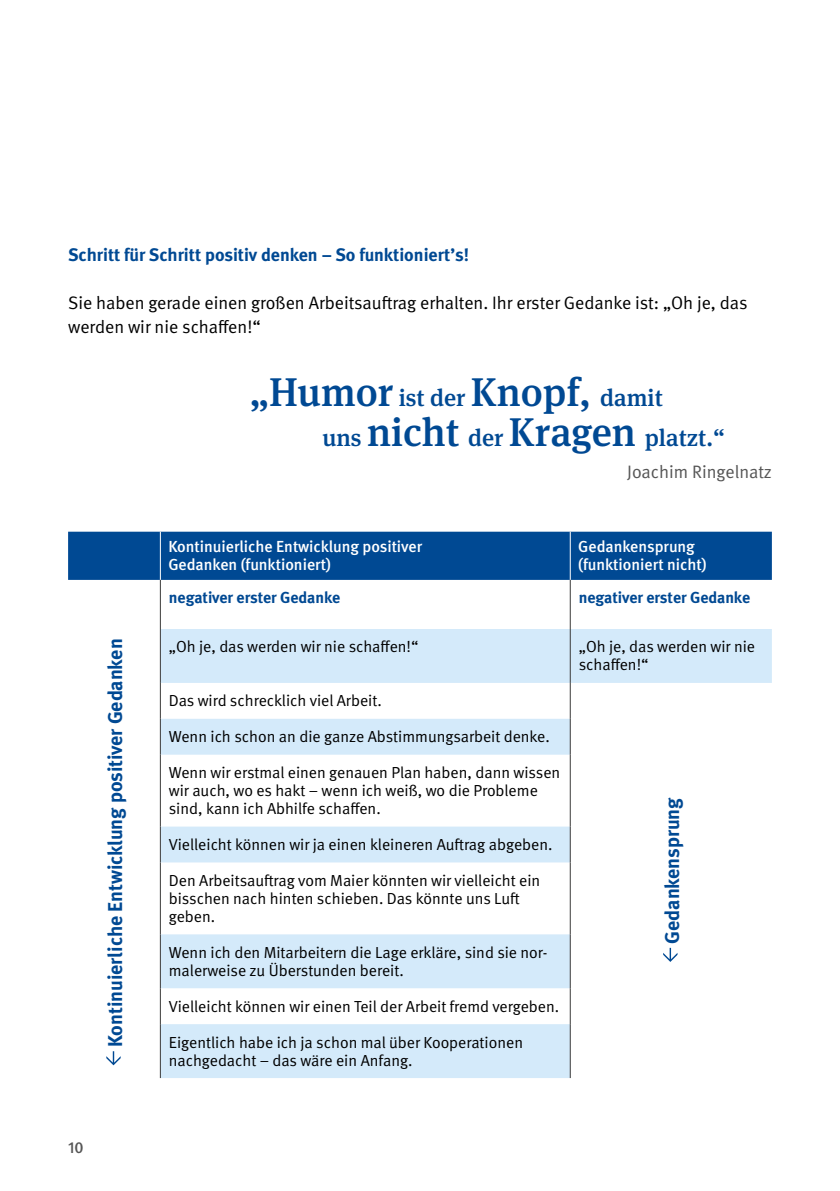
<style>
.page{position:relative;width:840px;height:1191px;background:#fff}
.page>*{position:absolute;margin:0;border:0;box-sizing:border-box;transform-origin:0 0}
.t1{font:500 40px "DGUV Meta Serif";color:#004993}
.t2{font:500 24px "DGUV Meta Serif";color:#004993}
.t3{font:700 20px "DGUV Meta";color:#004993}
.t4{font:18px/24.2px "DGUV Meta";color:#000}
.t5{font:700 18px "DGUV Meta";color:#004993}
.t6{font:18px "DGUV Meta";color:#565656}
.t7{font:16px/18px "DGUV Meta";color:#000}
.t8{font:500 16px/18px "DGUV Meta";color:#fff}
.t9{font:700 16px "DGUV Meta";color:#004993}
.t10{font:500 16px "DGUV Meta";color:#565656}
.s1{font-size:24px}
.s2{font-size:40px}
</style>
<div class="page">
<div style="left:68px;top:531px;width:703px;height:49px;background:#004993"></div>
<svg style="left:161px;top:629px;width:610px;height:449px"></svg>
<hr style="left:569px;top:531px;width:1px;height:49px;background:#fff">
<hr style="left:160px;top:531px;width:1px;height:49px;background:#fff">
<hr style="left:160px;top:580px;width:1px;height:49px;background:#3b3b3a">
<hr style="left:569px;top:580px;width:1px;height:49px;background:#3b3b3a">
<hr style="left:160px;top:629px;width:1px;height:54px;background:#3b3b3a">
<hr style="left:569px;top:629px;width:1px;height:54px;background:#3b3b3a">
<hr style="left:160px;top:683px;width:1px;height:36px;background:#3b3b3a">
<hr style="left:569px;top:683px;width:1px;height:36px;background:#3b3b3a">
<hr style="left:160px;top:719px;width:1px;height:35px;background:#3b3b3a">
<hr style="left:569px;top:719px;width:1px;height:35px;background:#3b3b3a">
<hr style="left:160px;top:754px;width:1px;height:72px;background:#3b3b3a">
<hr style="left:569px;top:754px;width:1px;height:72px;background:#3b3b3a">
<hr style="left:160px;top:826px;width:1px;height:36px;background:#3b3b3a">
<hr style="left:569px;top:826px;width:1px;height:36px;background:#3b3b3a">
<hr style="left:160px;top:862px;width:1px;height:72px;background:#3b3b3a">
<hr style="left:569px;top:862px;width:1px;height:72px;background:#3b3b3a">
<hr style="left:160px;top:934px;width:1px;height:54px;background:#3b3b3a">
<hr style="left:569px;top:934px;width:1px;height:54px;background:#3b3b3a">
<hr style="left:160px;top:988px;width:1px;height:36px;background:#3b3b3a">
<hr style="left:569px;top:988px;width:1px;height:36px;background:#3b3b3a">
<hr style="left:160px;top:1024px;width:1px;height:54px;background:#3b3b3a">
<hr style="left:569px;top:1024px;width:1px;height:54px;background:#3b3b3a">
<svg style="left:106px;top:1051px;width:15px;height:14px"></svg>
<svg style="left:662px;top:948px;width:15px;height:14px"></svg>
<p class="t5" style="left:68px;top:244px;width:402px">Schritt für Schritt positiv denken – So funktioniert’s!</p>
<p class="t4" style="left:68px;top:291px;width:680px">Sie haben gerade einen großen Arbeitsauftrag erhalten. Ihr erster Gedanke ist: „Oh je, das werden wir nie schaffen!“</p>
<h1 class="t1" style="left:249px;top:368px;width:414px">„Humor <span class="s1">ist der</span> Knopf, <span class="s1">damit</span></h1>
<h2 class="t2" style="left:322px;top:423px;width:404px">uns <span class="s2">nicht</span> der <span class="s2">Kragen</span> platzt.“</h2>
<p class="t6" style="left:626px;top:461px;width:146px">Joachim Ringelnatz</p>
<p class="t3" style="left:103px;top:1047px;width:410px;rotate:-90deg">Kontinuierliche Entwicklung positiver Gedanken</p>
<p class="t10" style="left:68px;top:1137px;width:17px">10</p>
<p class="t8" style="left:168px;top:538px;width:255px">Kontinuierliche Entwicklung positiver<br>Gedanken (funktioniert)</p>
<p class="t8" style="left:578px;top:538px;width:130px">Gedankensprung (funktioniert nicht)</p>
<p class="t9" style="left:169px;top:588px;width:173px">negativer erster Gedanke</p>
<p class="t9" style="left:578px;top:588px;width:173px">negativer erster Gedanke</p>
<p class="t7" style="left:169px;top:638px;width:251px">„Oh je, das werden wir nie schaffen!“</p>
<p class="t7" style="left:578px;top:638px;width:178px">„Oh je, das werden wir nie schaffen!“</p>
<p class="t7" style="left:169px;top:692px;width:214px">Das wird schrecklich viel Arbeit.</p>
<p class="t7" style="left:169px;top:728px;width:382px">Wenn ich schon an die ganze Abstimmungsarbeit denke.</p>
<p class="t7" style="left:169px;top:764px;width:393px">Wenn wir erstmal einen genauen Plan haben, dann wissen wir auch, wo es hakt – wenn ich weiß, wo die Probleme sind, kann ich Abhilfe schaffen.</p>
<p class="t7" style="left:169px;top:836px;width:385px">Vielleicht können wir ja einen kleineren Auftrag abgeben.</p>
<p class="t7" style="left:169px;top:871px;width:372px">Den Arbeitsauftrag vom Maier könnten wir vielleicht ein bisschen nach hinten schieben. Das könnte uns Luft geben.</p>
<p class="t7" style="left:169px;top:943px;width:380px">Wenn ich den Mitarbeitern die Lage erkläre, sind sie nor&shy;malerweise zu Überstunden bereit.</p>
<p class="t7" style="left:169px;top:997px;width:391px">Vielleicht können wir einen Teil der Arbeit fremd vergeben.</p>
<p class="t7" style="left:169px;top:1033px;width:355px">Eigentlich habe ich ja schon mal über Kooperationen nachgedacht – das wäre ein Anfang.</p>
<p class="t3" style="left:659px;top:943px;width:148px;rotate:-90deg">Gedankensprung</p>
</div>
